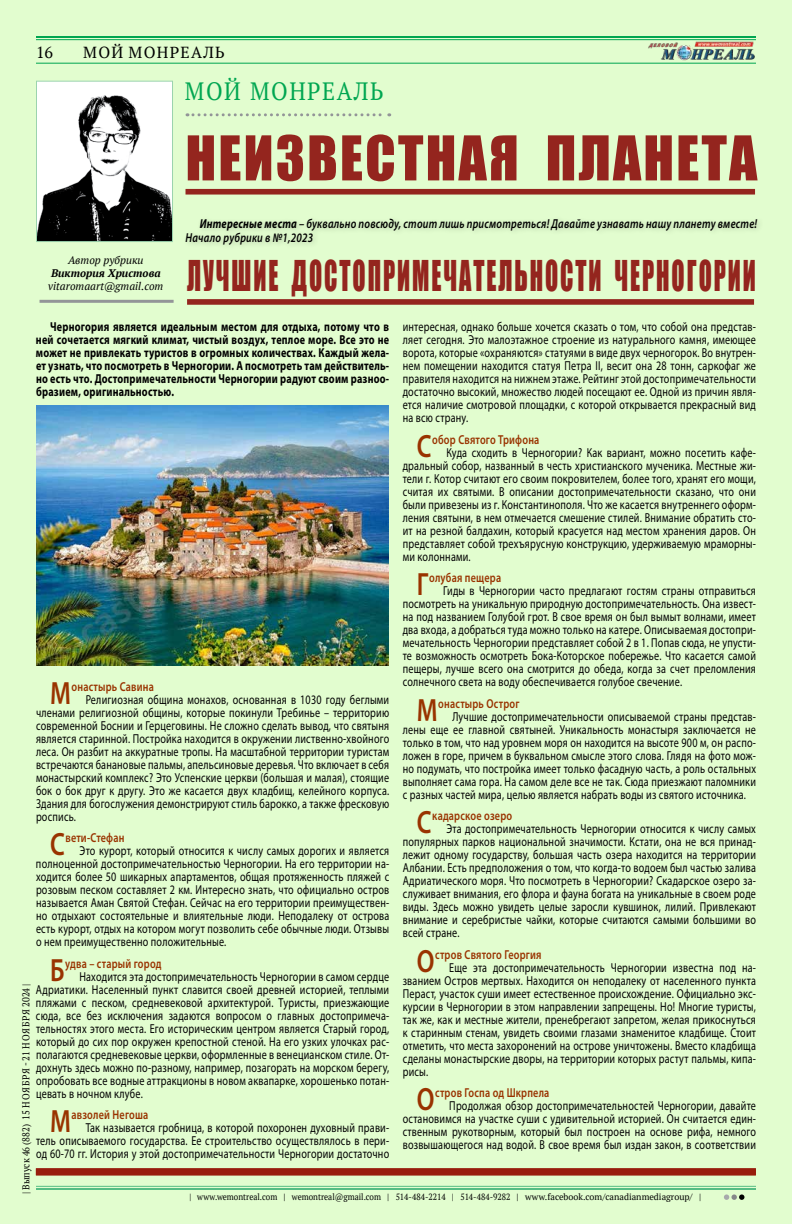
<style>
.page{position:relative;width:792px;height:1224px;background:#e2fdcf}
.page>*{position:absolute;margin:0;border:0;box-sizing:border-box;transform-origin:0 0}
.t1{font:57px "Impact";letter-spacing:.04em;color:#94251e}
.t2{font:39px "Impact";letter-spacing:.08em;color:#94251e;scale:.62 1}
.t3{font:600 32.3px "Myriad Pro";color:#930;scale:.78 1}
.t4{font:25px "PT Serif";letter-spacing:.07em;color:#00a651;scale:.9 1}
.t5{font:16px "PT Serif";letter-spacing:.08em;color:#000}
.t6{font:13px/13px "Myriad Pro";letter-spacing:.02em;color:#000;text-align:justify;scale:.78 1}
.t7{font:700 13px/13px "Myriad Pro";letter-spacing:.02em;color:#000;text-align:justify;scale:.78 1}
.t8{font:600 13px "Myriad Pro";letter-spacing:.02em;color:#930;scale:.78 1}
.t9{font:italic 600 13px/14px "Myriad Pro";letter-spacing:.02em;color:#000;scale:.8 1}
.t10{font:italic 11px "PT Serif";color:#000}
.t11{font:italic 700 11px "PT Serif";color:#000}
.t12{font:10px "PT Serif";color:#000;scale:.9 1}
.t13{font:9px "PT Serif";color:#000;scale:.9 1}
.s1{font-weight:700}
</style>
<div class="page">
<img style="left:648px;top:41px;width:107px;height:20px">
<hr style="left:36px;top:63px;width:720px;height:1px;background:#00a651">
<hr style="left:36px;top:1186px;width:720px;height:1px;background:#57bd84">
<hr style="left:36px;top:1188px;width:720px;height:2px;background:#57bd84">
<hr style="left:36px;top:36px;width:720px;height:2px;background:#00a651">
<hr style="left:36px;top:39px;width:720px;height:1px;background:#00a651">
<svg style="left:724px;top:1194px;width:20px;height:6px"></svg>
<hr style="left:40px;top:300px;width:134px;height:3px;background:#939598">
<img style="left:38px;top:83px;width:133px;height:157px">
<div style="left:36px;top:81px;width:137px;height:161px;border:1px solid #9bd3ae"></div>
<div style="left:186px;top:189px;width:569px;height:6px;background:#94251e"></div>
<div style="left:187px;top:299px;width:567px;height:6px;background:#94251e"></div>
<svg style="left:187px;top:113px;width:203px;height:3px"></svg>
<div style="left:183px;top:215px;width:581px;height:36px;background:#000;opacity:.19"></div>
<div style="left:36px;top:1168px;width:720px;height:7px;background:#981d0d"></div>
<img style="left:36px;top:406px;width:352px;height:260px">
<p class="t5" style="left:36px;top:42px;width:19px">16</p>
<p class="t5" style="left:83px;top:42px;width:143px">МОЙ МОНРЕАЛЬ</p>
<h3 class="t4" style="left:185px;top:75px;width:222px">МОЙ МОНРЕАЛЬ</h3>
<h1 class="t1" style="left:186px;top:114px;width:573px">НЕИЗВЕСТНАЯ ПЛАНЕТА</h1>
<p class="t9" style="left:186px;top:216px;width:716px;text-indent:14px"><span class="s1">Интересные места</span> – буквально повсюду, стоит лишь присмотреться! Давайте узнавать нашу планету вместе!<br>Начало рубрики в №1,2023</p>
<p class="t10" style="left:68px;top:253px;width:77px">Автор рубрики</p>
<p class="t11" style="left:51px;top:266px;width:111px">Виктория Христова</p>
<p class="t10" style="left:48px;top:279px;width:117px">vitaromaart@gmail.com</p>
<h2 class="t2" style="left:187px;top:245px;width:919px">ЛУЧШИЕ ДОСТОПРИМЕЧАТЕЛЬНОСТИ ЧЕРНОГОРИИ</h2>
<p class="t6" style="left:403px;top:320px;width:454px">интересная, однако больше хочется сказать о том, что собой она представ&shy;ляет сегодня. Это малоэтажное строение из натурального камня, имеющее ворота, которые «охраняются» статуями в виде двух черногорок. Во внутрен&shy;нем помещении находится статуя Петра II, весит она 28 тонн, саркофаг же правителя находится на нижнем этаже. Рейтинг этой достопримечательности достаточно высокий, множество людей посещают ее. Одной из причин явля&shy;ется наличие смотровой площадки, с которой открывается прекрасный вид на всю страну.</p>
<h3 class="t3" style="left:417px;top:425px;width:20px">С</h3>
<p class="t8" style="left:432px;top:431px;width:139px">обор Святого Трифона</p>
<p class="t7" style="left:36px;top:320px;width:454px;text-indent:14px">Черногория является идеальным местом для отдыха, потому что в ней сочетается мягкий климат, чистый воздух, теплое море. Все это не может не привлекать туристов в огромных количествах. Каждый жела&shy;ет узнать, что посмотреть в Черногории. А посмотреть там действитель&shy;но есть что. Достопримечательности Черногории радуют своим разноо&shy;бразием, оригинальностью.</p>
<p class="t6" style="left:403px;top:445px;width:454px;text-indent:44px">Куда сходить в Черногории? Как вариант, можно посетить кафе&shy;дральный собор, названный в честь христианского мученика. Местные жи&shy;тели г. Котор считают его своим покровителем, более того, хранят его мощи, считая их святыми. В описании достопримечательности сказано, что они были привезены из г. Константинополя. Что же касается внутреннего оформ&shy;ления святыни, в нем отмечается смешение стилей. Внимание обратить сто&shy;ит на резной балдахин, который красуется над местом хранения даров. Он представляет собой трехъярусную конструкцию, удерживаемую мраморны&shy;ми колоннами.</p>
<h3 class="t3" style="left:417px;top:564px;width:16px">Г</h3>
<p class="t8" style="left:429px;top:569px;width:94px">олубая пещера</p>
<p class="t6" style="left:403px;top:584px;width:454px;text-indent:41px">Гиды в Черногории часто предлагают гостям страны отправиться посмотреть на уникальную природную достопримечательность. Она извест&shy;на под названием Голубой грот. В свое время он был вымыт волнами, имеет два входа, а добраться туда можно только на катере. Описываемая достопри&shy;мечательность Черногории представляет собой 2 в 1. Попав сюда, не упусти&shy;те возможность осмотреть Бока-Которское побережье. Что касается самой пещеры, лучше всего она смотрится до обеда, когда за счет преломления солнечного света на воду обеспечивается голубое свечение.</p>
<h3 class="t3" style="left:417px;top:689px;width:28px">М</h3>
<p class="t8" style="left:438px;top:695px;width:106px">онастырь Острог</p>
<h3 class="t3" style="left:50px;top:672px;width:28px">М</h3>
<p class="t8" style="left:72px;top:678px;width:107px">онастырь Савина</p>
<p class="t6" style="left:36px;top:692px;width:454px;text-indent:50px">Религиозная община монахов, основанная в 1030 году беглыми членами религиозной общины, которые покинули Требинье – территорию современной Боснии и Герцеговины. Не сложно сделать вывод, что святыня является старинной. Постройка находится в окружении лиственно-хвойного леса. Он разбит на аккуратные тропы. На масштабной территории туристам встречаются банановые пальмы, апельсиновые деревья. Что включает в себя монастырский комплекс? Это Успенские церкви (большая и малая), стоящие бок о бок друг к другу. Это же касается двух кладбищ, келейного корпуса.<br>Здания для богослужения демонстрируют стиль барокко, а также фресковую роспись.</p>
<h3 class="t3" style="left:50px;top:824px;width:20px">С</h3>
<p class="t8" style="left:65px;top:829px;width:77px">вети-Стефан</p>
<p class="t6" style="left:403px;top:710px;width:454px;text-indent:50px">Лучшие достопримечательности описываемой страны представ&shy;лены еще ее главной святыней. Уникальность монастыря заключается не только в том, что над уровнем моря он находится на высоте 900 м, он распо&shy;ложен в горе, причем в буквальном смысле этого слова. Глядя на фото мож&shy;но подумать, что постройка имеет только фасадную часть, а роль остальных выполняет сама гора. На самом деле все не так. Сюда приезжают паломники с разных частей мира, целью является набрать воды из святого источника.</p>
<h3 class="t3" style="left:417px;top:802px;width:20px">С</h3>
<p class="t8" style="left:432px;top:807px;width:104px">кадарское озеро</p>
<p class="t6" style="left:403px;top:822px;width:454px;text-indent:44px">Эта достопримечательность Черногории относится к числу самых популярных парков национальной значимости. Кстати, она не вся принад&shy;лежит одному государству, большая часть озера находится на территории Албании. Есть предположения о том, что когда-то водоем был частью залива Адриатического моря. Что посмотреть в Черногории? Скадарское озеро за&shy;служивает внимания, его флора и фауна богата на уникальные в своем роде виды. Здесь можно увидеть целые заросли кувшинок, лилий. Привлекают внимание и серебристые чайки, которые считаются самыми большими во всей стране.</p>
<h3 class="t3" style="left:417px;top:940px;width:24px">О</h3>
<p class="t8" style="left:435px;top:946px;width:138px">стров Святого Георгия</p>
<p class="t6" style="left:36px;top:844px;width:454px;text-indent:44px">Это курорт, который относится к числу самых дорогих и является полноценной достопримечательностью Черногории. На его территории на&shy;ходится более 50 шикарных апартаментов, общая протяженность пляжей с розовым песком составляет 2 км. Интересно знать, что официально остров называется Аман Святой Стефан. Сейчас на его территории преимуществен&shy;но отдыхают состоятельные и влиятельные люди. Неподалеку от острова есть курорт, отдых на котором могут позволить себе обычные люди. Отзывы о нем преимущественно положительные.</p>
<h3 class="t3" style="left:50px;top:949px;width:20px">Б</h3>
<p class="t8" style="left:65px;top:955px;width:125px">удва – старый город</p>
<p class="t6" style="left:403px;top:961px;width:454px;text-indent:47px">Еще эта достопримечательность Черногории известна под на&shy;званием Остров мертвых. Находится он неподалеку от населенного пункта Пераст, участок суши имеет естественное происхождение. Официально экс&shy;курсии в Черногории в этом направлении запрещены. Но! Многие туристы, так же, как и местные жители, пренебрегают запретом, желая прикоснуться к старинным стенам, увидеть своими глазами знаменитое кладбище. Стоит отметить, что места захоронений на острове уничтожены. Вместо кладбища сделаны монастырские дворы, на территории которых растут пальмы, кипа&shy;рисы.</p>
<h3 class="t3" style="left:417px;top:1079px;width:24px">О</h3>
<p class="t8" style="left:435px;top:1084px;width:148px">стров Госпа од Шкрпела</p>
<p class="t6" style="left:36px;top:970px;width:454px;text-indent:43px">Находится эта достопримечательность Черногории в самом сердце Адриатики. Населенный пункт славится своей древней историей, теплыми пляжами с песком, средневековой архитектурой. Туристы, приезжающие сюда, все без исключения задаются вопросом о главных достопримеча&shy;тельностях этого места. Его историческим центром является Старый город, который до сих пор окружен крепостной стеной. На его узких улочках рас&shy;полагаются средневековые церкви, оформленные в венецианском стиле. От&shy;дохнуть здесь можно по-разному, например, позагорать на морском берегу, опробовать все водные аттракционы в новом аквапарке, хорошенько потан&shy;цевать в ночном клубе.</p>
<h3 class="t3" style="left:50px;top:1101px;width:28px">М</h3>
<p class="t8" style="left:72px;top:1106px;width:100px">авзолей Негоша</p>
<p class="t12" style="left:20px;top:1194px;width:236px;rotate:-90deg">| Выпуск 46 (882) 15 НОЯБРЯ - 21 НОЯБРЯ 2024 |</p>
<p class="t6" style="left:403px;top:1099px;width:454px;text-indent:47px">Продолжая обзор достопримечательностей Черногории, давайте остановимся на участке суши с удивительной историей. Он считается един&shy;ственным рукотворным, который был построен на основе рифа, немного возвышающегося над водой. В свое время был издан закон, в соответствии</p>
<p class="t6" style="left:36px;top:1121px;width:454px;text-indent:50px">Так называется гробница, в которой похоронен духовный прави&shy;тель описываемого государства. Ее строительство осуществлялось в пери&shy;од 60-70 гг. История у этой достопримечательности Черногории достаточно</p>
<p class="t13" style="left:190px;top:1191px;width:570px">| www.wemontreal.com | wemontreal@gmail.com | 514-484-2214 | 514-484-9282 | www.facebook.com/canadianmediagroup/ |</p>
</div>
